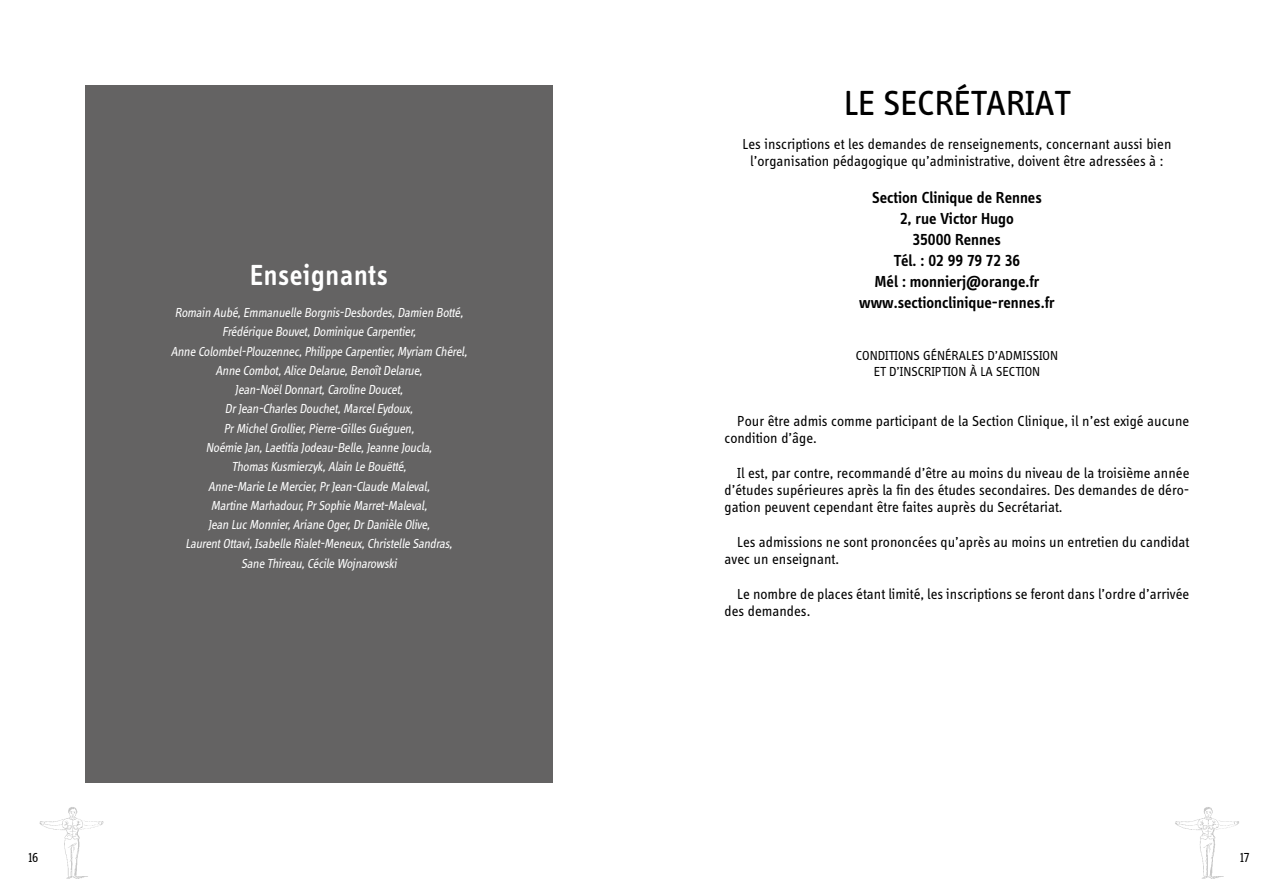
<style>
.page{position:relative;width:1276px;height:893px;background:#fff}
.page>*{position:absolute;margin:0;border:0;box-sizing:border-box;transform-origin:0 0}
.t1{font:36px "Info Display Pro";color:#000}
.t2{font:600 30px "Info Display Pro";letter-spacing:.025em;color:#fff;scale:.95 1}
.t3{font:600 16.5px/21px "Info Display Pro";color:#000;text-align:center}
.t4{font:15px/17.2px "Info Display Pro";color:#000}
.t5{font:italic 13.5px/19.2px "Info Display Pro";letter-spacing:-.03em;color:#fff;text-align:center;scale:.95 1}
.t6{font:13.5px/16.2px "Info Display Pro";color:#000;text-align:center}
</style>
<div class="page">
<img style="left:39px;top:807px;width:65px;height:72px">
<div style="left:27px;top:850px;width:36px;height:43px;background:#fff"></div>
<img style="left:1175px;top:807px;width:64px;height:72px">
<div style="left:1231px;top:849px;width:36px;height:44px;background:#fff"></div>
<div style="left:85px;top:85px;width:468px;height:697px;background:#646363"></div>
<h2 class="t2" style="left:250px;top:257px;width:146px">Enseignants</h2>
<p class="t5" style="left:171px;top:303px;width:316px">Romain Aubé,Emmanuelle Borgnis-Desbordes,Damien Botté, Frédérique Bouvet,Dominique Carpentier,<br>Anne Colombel-Plouzennec,Philippe Carpentier,Myriam Chérel, Anne Combot,Alice Delarue,BenoîtDelarue, Jean-NoëlDonnart,Caroline Doucet, DrJean-CharlesDouchet,MarcelEydoux, PrMichelGrollier,Pierre-GillesGuéguen,<br>Noémie Jan,Laetitia Jodeau-Belle,Jeanne Joucla, ThomasKusmierzyk,Alain Le Bouëtté,<br>Anne-Marie Le Mercier,PrJean-Claude Maleval,<br>Martine Marhadour,PrSophie Marret-Maleval,<br>Jean LucMonnier,Ariane Oger,DrDanièle Olive, LaurentOttavi,Isabelle Rialet-Meneux,Christelle Sandras,<br>Sane Thireau,Cécile Wojnarowski</p>
<h1 class="t1" style="left:844px;top:82px;width:227px">LE SECRÉTARIAT</h1>
<p class="t4" style="left:742px;top:134px;width:430px;text-align:center">Les inscriptions et les demandes de renseignements, concernant aussi bien l’organisation pédagogique qu’administrative, doivent être adressées à :</p>
<p class="t3" style="left:859px;top:187px;width:197px">Section Clinique de Rennes<br>2, rue Victor Hugo<br>35000 Rennes<br>Tél. : 02 99 79 72 36<br>Mél : monnierj@orange.fr www.sectionclinique-rennes.fr</p>
<p class="t6" style="left:856px;top:347px;width:204px">CONDITIONS GÉNÉRALES D’ADMISSION<br>ET D’INSCRIPTION À LA SECTION</p>
<p class="t4" style="left:724px;top:412px;width:466px;text-indent:13px">Pour être admis comme participant de la Section Clinique, il n’est exigé aucune condition d’âge.</p>
<p class="t4" style="left:724px;top:464px;width:466px;text-align:justify;text-indent:13px">Il est, par contre, recommandé d’être au moins du niveau de la troisième année d’études supérieures après la fin des études secondaires. Des demandes de déro&shy;gation peuvent cependant être faites auprès du Secrétariat.</p>
<p class="t4" style="left:724px;top:533px;width:466px;text-indent:13px">Les admissions ne sont prononcées qu’après au moins un entretien du candidat avec un enseignant.</p>
<p class="t4" style="left:724px;top:584px;width:466px;text-indent:13px">Le nombre de places étant limité, les inscriptions se feront dans l’ordre d’arrivée des demandes.</p>
<p class="t6" style="left:28px;top:849px;width:12px">16</p>
<p class="t6" style="left:1240px;top:849px;width:11px">17</p>
</div>
